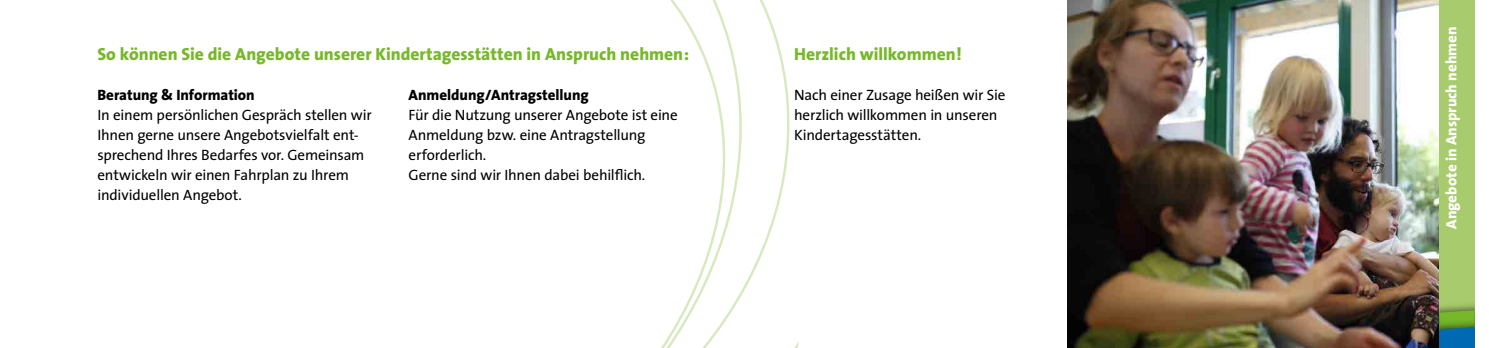
<style>
.page{position:relative;width:1489px;height:348px;background:#fff}
.page>*{position:absolute;margin:0;border:0;box-sizing:border-box;transform-origin:0 0}
.t1{font:800 17.5px "The Sans";color:#76b82a}
.t2{font:15px/20px "The Sans";letter-spacing:-.01em;color:#000}
.t3{font:800 15px "The Sans";letter-spacing:-.005em;color:#000}
.t4{font:800 15px "The Sans";color:#fff}
</style>
<div class="page">
<img style="left:1067px;top:0;width:372px;height:347px">
<svg style="left:662px;top:0;width:137px;height:347px"></svg>
<div style="left:1439px;top:0;width:35px;height:347px;background:#a8cc6d"></div>
<svg style="left:1438px;top:263px;width:36px;height:84px"></svg>
<p class="t1" style="left:97px;top:39px;width:593px">So können Sie die Angebote unserer Kindertagesstätten in Anspruch nehmen:</p>
<p class="t3" style="left:97px;top:82px;width:159px">Beratung &amp; Information</p>
<p class="t2" style="left:97px;top:104px;width:276px">In einem persönlichen Gespräch stellen wir Ihnen gerne unsere Angebotsvielfalt ent&shy;sprechend Ihres Bedarfes vor. Gemeinsam entwickeln wir einen Fahrplan zu Ihrem individuellen Angebot.</p>
<p class="t3" style="left:408px;top:82px;width:182px">Anmeldung/Antragstellung</p>
<p class="t2" style="left:408px;top:104px;width:271px">Für die Nutzung unserer Angebote ist eine Anmeldung bzw. eine Antragstellung erforderlich.<br>Gerne sind wir Ihnen dabei behilflich.</p>
<p class="t1" style="left:794px;top:39px;width:169px">Herzlich willkommen!</p>
<p class="t2" style="left:794px;top:84px;width:213px">Nach einer Zusage heißen wir Sie herzlich willkommen in unseren<br>Kindertagesstätten.</p>
<p class="t4" style="left:1438px;top:229px;width:203px;rotate:-90deg">Angebote in Anspruch nehmen</p>
</div>
